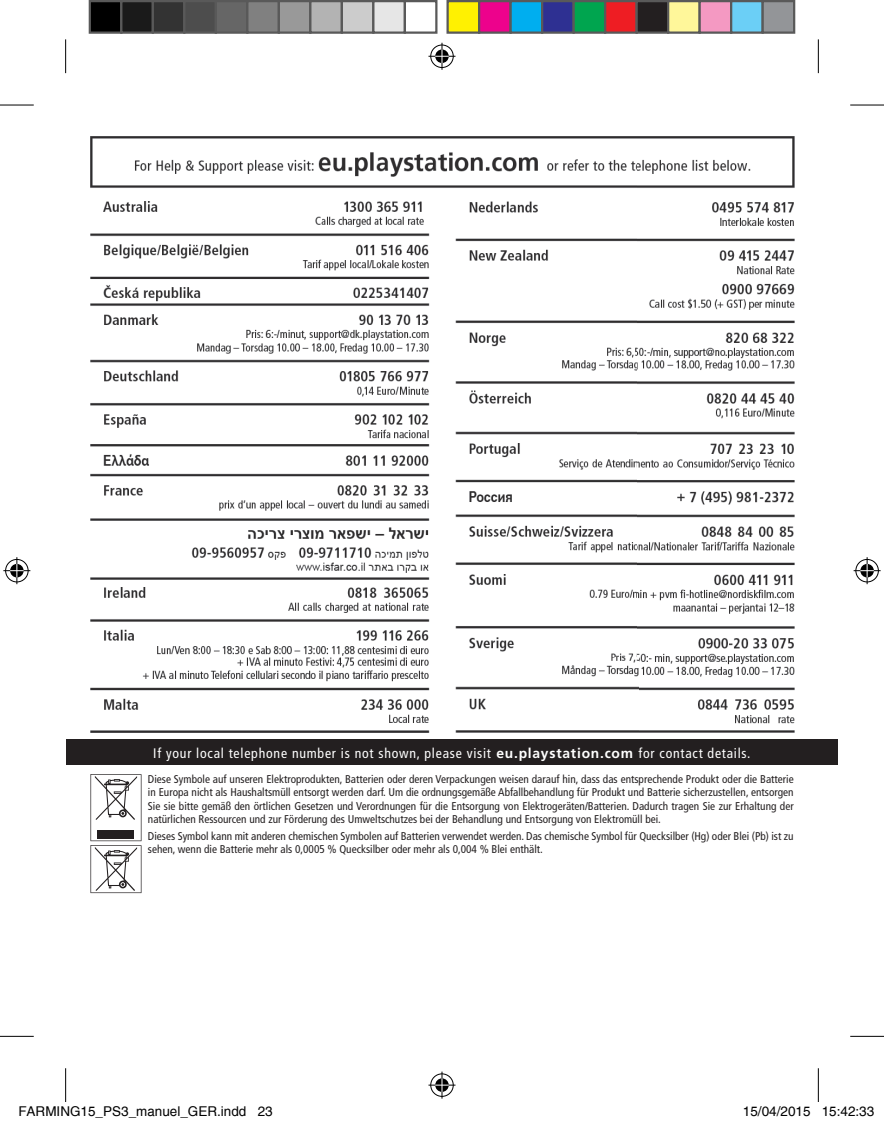
<style>
.page{position:relative;width:884px;height:1123px;background:#fff}
.page>*{position:absolute;margin:0;border:0;box-sizing:border-box;transform-origin:0 0}
.t1{font:condensed 13.95px "Frutiger";letter-spacing:.055em;color:#fff}
.t2{font:13.5px "Helvetica";color:#000}
.t3{font:condensed 11.25px/13.5px "Frutiger";color:#231f20;text-align:justify}
.s1{font-weight:700;font-stretch:normal}
</style>
<div class="page">
<svg style="left:90px;top:774px;width:51px;height:119px"></svg>
<div style="left:66px;top:739px;width:771px;height:26px;background:#231f20"></div>
<img style="left:90px;top:137px;width:547px;height:520px">
<img style="left:637px;top:137px;width:157px;height:595px">
<img style="left:90px;top:657px;width:549px;height:75px">
<hr style="left:0;top:105px;width:34px;height:1px;background:#000">
<hr style="left:850px;top:105px;width:34px;height:1px;background:#000">
<hr style="left:0;top:1036px;width:34px;height:1px;background:#000">
<hr style="left:850px;top:1036px;width:34px;height:1px;background:#000">
<hr style="left:65px;top:39px;width:1px;height:34px;background:#000">
<hr style="left:65px;top:1068px;width:1px;height:34px;background:#000">
<hr style="left:818px;top:39px;width:1px;height:34px;background:#000">
<hr style="left:818px;top:1068px;width:1px;height:34px;background:#000">
<svg style="left:428px;top:43px;width:27px;height:27px"></svg>
<svg style="left:428px;top:1071px;width:27px;height:27px"></svg>
<svg style="left:3px;top:557px;width:27px;height:27px"></svg>
<svg style="left:854px;top:557px;width:27px;height:27px"></svg>
<div style="left:90px;top:1px;width:31px;height:32px;background:#000"></div>
<div style="left:89px;top:0;width:33px;height:34px;border:2px solid #595959"></div>
<div style="left:121px;top:1px;width:32px;height:32px;background:#1a1a1a"></div>
<div style="left:120px;top:0;width:34px;height:34px;border:2px solid #595959"></div>
<div style="left:153px;top:1px;width:31px;height:32px;background:#333"></div>
<div style="left:152px;top:0;width:33px;height:34px;border:2px solid #595959"></div>
<div style="left:184px;top:1px;width:32px;height:32px;background:#4d4d4d"></div>
<div style="left:183px;top:0;width:34px;height:34px;border:2px solid #595959"></div>
<div style="left:216px;top:1px;width:31px;height:32px;background:#666"></div>
<div style="left:215px;top:0;width:33px;height:34px;border:2px solid #595959"></div>
<div style="left:247px;top:1px;width:32px;height:32px;background:#808080"></div>
<div style="left:246px;top:0;width:34px;height:34px;border:2px solid #595959"></div>
<div style="left:279px;top:1px;width:31px;height:32px;background:#999"></div>
<div style="left:278px;top:0;width:33px;height:34px;border:2px solid #595959"></div>
<div style="left:310px;top:1px;width:32px;height:32px;background:#b3b3b3"></div>
<div style="left:309px;top:0;width:34px;height:34px;border:2px solid #595959"></div>
<div style="left:342px;top:1px;width:31px;height:32px;background:#ccc"></div>
<div style="left:341px;top:0;width:33px;height:34px;border:2px solid #595959"></div>
<div style="left:373px;top:1px;width:32px;height:32px;background:#e6e6e6"></div>
<div style="left:372px;top:0;width:34px;height:34px;border:2px solid #595959"></div>
<div style="left:404px;top:0;width:33px;height:34px;border:2px solid #595959"></div>
<div style="left:448px;top:1px;width:31px;height:32px;background:#fff101"></div>
<div style="left:446px;top:0;width:34px;height:34px;border:2px solid #595959"></div>
<div style="left:479px;top:1px;width:32px;height:32px;background:#ed028c"></div>
<div style="left:478px;top:0;width:34px;height:34px;border:2px solid #595959"></div>
<div style="left:511px;top:1px;width:31px;height:32px;background:#00aeef"></div>
<div style="left:509px;top:0;width:34px;height:34px;border:2px solid #595959"></div>
<div style="left:542px;top:1px;width:32px;height:32px;background:#2e3092"></div>
<div style="left:541px;top:0;width:34px;height:34px;border:2px solid #595959"></div>
<div style="left:574px;top:1px;width:31px;height:32px;background:#00a54f"></div>
<div style="left:572px;top:0;width:34px;height:34px;border:2px solid #595959"></div>
<div style="left:605px;top:1px;width:32px;height:32px;background:#ee1d23"></div>
<div style="left:604px;top:0;width:34px;height:34px;border:2px solid #595959"></div>
<div style="left:637px;top:1px;width:31px;height:32px;background:#231f20"></div>
<div style="left:635px;top:0;width:34px;height:34px;border:2px solid #595959"></div>
<div style="left:668px;top:1px;width:32px;height:32px;background:#fff79a"></div>
<div style="left:667px;top:0;width:34px;height:34px;border:2px solid #595959"></div>
<div style="left:700px;top:1px;width:31px;height:32px;background:#f499c2"></div>
<div style="left:698px;top:0;width:34px;height:34px;border:2px solid #595959"></div>
<div style="left:731px;top:1px;width:32px;height:32px;background:#6bcff6"></div>
<div style="left:730px;top:0;width:34px;height:34px;border:2px solid #595959"></div>
<div style="left:763px;top:1px;width:31px;height:32px;background:#939598"></div>
<div style="left:761px;top:0;width:34px;height:34px;border:2px solid #595959"></div>
<p class="t1" style="left:153px;top:744px;width:598px">If your local telephone number is not shown, please visit <span class="s1">eu.playstation.com</span> for contact details.</p>
<p class="t3" style="left:148px;top:772px;width:647px">Diese Symbole auf unseren Elektroprodukten, Batterien oder deren Verpackungen weisen darauf hin, dass das entsprechende Produkt oder die Batterie in Europa nicht als Haushaltsmüll entsorgt werden darf. Um die ordnungsgemäße Abfallbehandlung für Produkt und Batterie sicherzustellen, entsorgen Sie sie bitte gemäß den örtlichen Gesetzen und Verordnungen für die Entsorgung von Elektrogeräten/Batterien. Dadurch tragen Sie zur Erhaltung der natürlichen Ressourcen und zur Förderung des Umweltschutzes bei der Behandlung und Entsorgung von Elektromüll bei.</p>
<p class="t3" style="left:148px;top:829px;width:647px">Dieses Symbol kann mit anderen chemischen Symbolen auf Batterien verwendet werden. Das chemische Symbol für Quecksilber (Hg) oder Blei (Pb) ist zu sehen, wenn die Batterie mehr als 0,0005 % Quecksilber oder mehr als 0,004 % Blei enthält.</p>
<p class="t2" style="left:18px;top:1103px;width:256px">FARMING15_PS3_manuel_GER.indd 23</p>
<p class="t2" style="left:743px;top:1103px;width:133px">15/04/2015 15:42:33</p>
</div>
